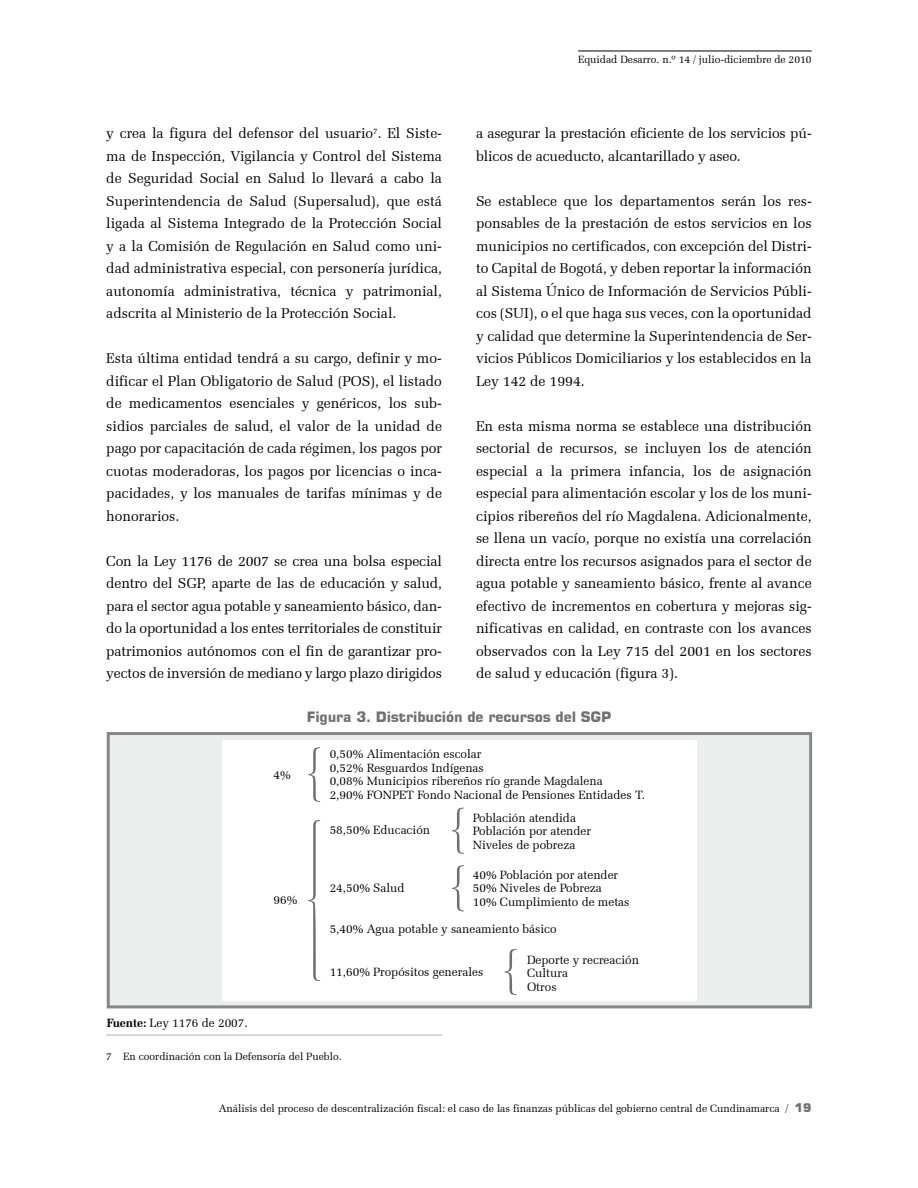
<style>
.page{position:relative;width:918px;height:1188px;background:#fff}
.page>*{position:absolute;margin:0;border:0;box-sizing:border-box;transform-origin:0 0}
.t1{font:14.25px/22.5px "Zapf Elliptical 711 BT";color:#000;text-align:justify}
.t2{font:700 14.25px "Square 721 BT";letter-spacing:-.01em;color:#707172}
.t3{font:12px/13.5px "Zapf Elliptical 711 BT";color:#000}
.t4{font:10.5px "Zapf Elliptical 711 BT";color:#000}
.s1{font-weight:700}
.s2{font-family:"Square 721 Blk";font-size:12px;color:#707172}
</style>
<div class="page">
<hr style="left:578px;top:51px;width:234px;height:1px;background:#000">
<hr style="left:106px;top:1034px;width:336px;height:2px;background:#c6c7c8">
<div style="left:107px;top:732px;width:705px;height:276px;background:#eceded;border:3px solid #87888a"></div>
<div style="left:222px;top:740px;width:475px;height:260px;background:#fff"></div>
<svg style="left:308px;top:747px;width:12px;height:55px"></svg>
<svg style="left:308px;top:820px;width:12px;height:161px"></svg>
<svg style="left:452px;top:808px;width:12px;height:46px"></svg>
<svg style="left:452px;top:865px;width:12px;height:46px"></svg>
<svg style="left:504px;top:949px;width:12px;height:46px"></svg>
<p class="t4" style="left:578px;top:53px;width:235px">Equidad Desarro. n.º 14 / julio-diciembre de 2010</p>
<p class="t1" style="left:106px;top:122px;width:337px">y crea la figura del defensor del usuario<sup>7</sup>. El Siste&shy;ma de Inspección, Vigilancia y Control del Sistema de Seguridad Social en Salud lo llevará a cabo la Superintendencia de Salud (Supersalud), que está ligada al Sistema Integrado de la Protección Social y a la Comisión de Regulación en Salud como uni&shy;dad administrativa especial, con personería jurídica, autonomía administrativa, técnica y patrimonial, adscrita al Ministerio de la Protección Social.</p>
<p class="t1" style="left:106px;top:347px;width:337px">Esta última entidad tendrá a su cargo, definir y mo&shy;dificar el Plan Obligatorio de Salud (POS), el listado de medicamentos esenciales y genéricos, los sub&shy;sidios parciales de salud, el valor de la unidad de pago por capacitación de cada régimen, los pagos por cuotas moderadoras, los pagos por licencias o inca&shy;pacidades, y los manuales de tarifas mínimas y de honorarios.</p>
<p class="t1" style="left:106px;top:550px;width:337px">Con la Ley 1176 de 2007 se crea una bolsa especial dentro del SGP, aparte de las de educación y salud, para el sector agua potable y saneamiento básico, dan&shy;do la oportunidad a los entes territoriales de constituir patrimonios autónomos con el fin de garantizar pro&shy;yectos de inversión de mediano y largo plazo dirigidos</p>
<p class="t1" style="left:476px;top:122px;width:337px">a asegurar la prestación eficiente de los servicios pú&shy;blicos de acueducto, alcantarillado y aseo.</p>
<p class="t1" style="left:476px;top:190px;width:337px">Se establece que los departamentos serán los res&shy;ponsables de la prestación de estos servicios en los municipios no certificados, con excepción del Distri&shy;to Capital de Bogotá, y deben reportar la información al Sistema Único de Información de Servicios Públi&shy;cos (SUI), o el que haga sus veces, con la oportunidad y calidad que determine la Superintendencia de Ser&shy;vicios Públicos Domiciliarios y los establecidos en la Ley 142 de 1994.</p>
<p class="t1" style="left:476px;top:415px;width:337px">En esta misma norma se establece una distribución sectorial de recursos, se incluyen los de atención especial a la primera infancia, los de asignación especial para alimentación escolar y los de los muni&shy;cipios ribereños del río Magdalena. Adicionalmente, se llena un vacío, porque no existía una correlación directa entre los recursos asignados para el sector de agua potable y saneamiento básico, frente al avance efectivo de incrementos en cobertura y mejoras sig&shy;nificativas en calidad, en contraste con los avances observados con la Ley 715 del 2001 en los sectores de salud y educación (figura 3).</p>
<p class="t2" style="left:307px;top:708px;width:306px">Figura 3. Distribución de recursos del SGP</p>
<p class="t3" style="left:274px;top:768px;width:19px">4%</p>
<p class="t3" style="left:274px;top:893px;width:25px">96%</p>
<p class="t3" style="left:107px;top:1016px;width:143px"><span class="s1">Fuente:</span> Ley 1176 de 2007.</p>
<p class="t3" style="left:330px;top:747px;width:317px">0,50% Alimentación escolar<br>0,52% Resguardos Indígenas<br>0,08% Municipios ribereños río grande Magdalena<br>2,90% FONPET Fondo Nacional de Pensiones Entidades T.</p>
<p class="t3" style="left:330px;top:823px;width:102px">58,50% Educación</p>
<p class="t3" style="left:473px;top:811px;width:120px">Población atendida<br>Población por atender<br>Niveles de pobreza</p>
<p class="t3" style="left:473px;top:868px;width:158px">40% Población por atender<br>50% Niveles de Pobreza<br>10% Cumplimiento de metas</p>
<p class="t3" style="left:330px;top:881px;width:76px">24,50% Salud</p>
<p class="t3" style="left:330px;top:923px;width:228px">5,40% Agua potable y saneamiento básico</p>
<p class="t3" style="left:330px;top:965px;width:155px">11,60% Propósitos generales</p>
<p class="t3" style="left:527px;top:953px;width:113px">Deporte y recreación<br>Cultura<br>Otros</p>
<p class="t4" style="left:106px;top:1051px;width:237px">7 En coordinación con la Defensoría del Pueblo.</p>
<p class="t4" style="left:219px;top:1102px;width:594px">Análisis del proceso de descentralización fiscal: el caso de las finanzas públicas del gobierno central de Cundinamarca / <span class="s2">19</span></p>
</div>
